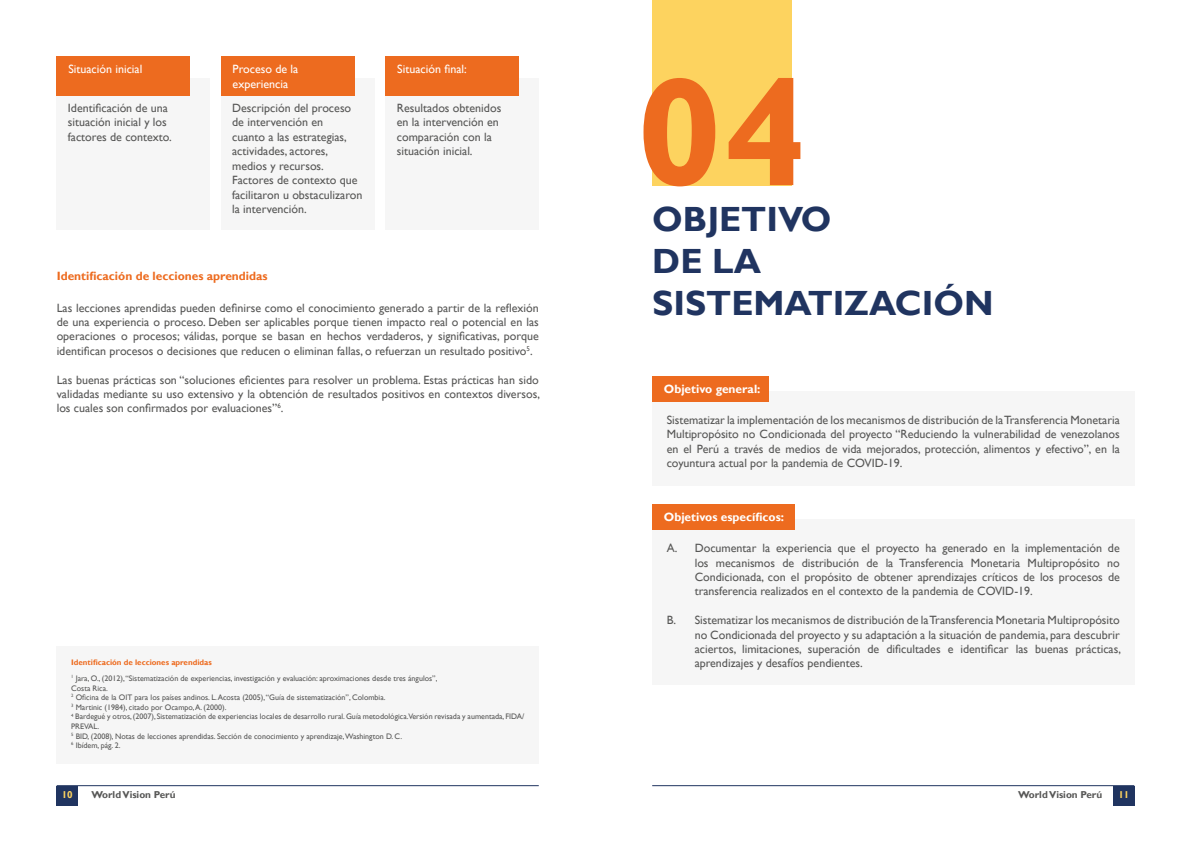
<style>
.page{position:relative;width:1191px;height:842px;background:#fff}
.page>*{position:absolute;margin:0;border:0;box-sizing:border-box;transform-origin:0 0}
.t1{font:700 155px "Gill Sans";color:#ed6b1f}
.t2{font:700 35px/42px "Gill Sans";color:#203460}
.t3{font:12px/14.4px "Gill Sans";color:#575756;text-align:justify}
.t4{font:12px/14.4px "Gill Sans";color:#fff}
.t5{font:700 12px "Gill Sans";color:#fff}
.t6{font:700 12px "Gill Sans";color:#ed6b1f}
.t7{font:700 10px "Gill Sans";color:#575756}
.t8{font:700 10px "Gill Sans";color:#fdd35f}
.t9{font:8px/9.6px "Gill Sans";color:#575756}
.t10{font:700 8px "Gill Sans";color:#ed6b1f}
</style>
<div class="page">
<div style="left:57px;top:786px;width:21px;height:19px;background:#203460"></div>
<hr style="left:57px;top:785px;width:482px;height:1px;background:#203460">
<div style="left:1112px;top:786px;width:22px;height:19px;background:#203460"></div>
<hr style="left:652px;top:785px;width:482px;height:1px;background:#203460">
<div style="left:57px;top:78px;width:153px;height:152px;background:#f6f6f6"></div>
<div style="left:221px;top:78px;width:153px;height:152px;background:#f6f6f6"></div>
<div style="left:386px;top:78px;width:153px;height:152px;background:#f6f6f6"></div>
<div style="left:57px;top:57px;width:133px;height:39px;background:#ed6b1f"></div>
<div style="left:221px;top:57px;width:133px;height:39px;background:#ed6b1f"></div>
<div style="left:386px;top:57px;width:133px;height:39px;background:#ed6b1f"></div>
<div style="left:57px;top:646px;width:482px;height:117px;background:#f6f6f6"></div>
<div style="left:652px;top:0;width:140px;height:185px;background:#fdd35f"></div>
<div style="left:652px;top:391px;width:482px;height:94px;background:#f6f6f6"></div>
<div style="left:652px;top:520px;width:482px;height:165px;background:#f6f6f6"></div>
<div style="left:652px;top:376px;width:117px;height:26px;background:#ed6b1f"></div>
<div style="left:652px;top:505px;width:142px;height:25px;background:#ed6b1f"></div>
<p class="t4" style="left:68px;top:62px;width:75px">Situación inicial</p>
<p class="t4" style="left:233px;top:62px;width:67px">Proceso de la experiencia</p>
<p class="t4" style="left:397px;top:62px;width:71px">Situación final:</p>
<p class="t3" style="left:68px;top:101px;width:105px;text-align:left">Identificación de una situación inicial y los factores de contexto.</p>
<p class="t3" style="left:232px;top:101px;width:132px;text-align:left">Descripción del proceso de intervención en<br>cuanto a las estrategias, actividades, actores, medios y recursos.<br>Factores de contexto que facilitaron u obstaculizaron la intervención.</p>
<p class="t3" style="left:397px;top:101px;width:106px;text-align:left">Resultados obtenidos en la intervención en comparación con la situación inicial.</p>
<p class="t6" style="left:57px;top:269px;width:212px">Identificación de lecciones aprendidas</p>
<p class="t3" style="left:57px;top:301px;width:483px">Las lecciones aprendidas pueden definirse como el conocimiento generado a partir de la reflexión de una experiencia o proceso. Deben ser aplicables porque tienen impacto real o potencial en las operaciones o procesos; válidas, porque se basan en hechos verdaderos, y significativas, porque identifican procesos o decisiones que reducen o eliminan fallas, o refuerzan un resultado positivo<sup>5</sup>.</p>
<p class="t3" style="left:57px;top:373px;width:485px">Las buenas prácticas son “soluciones eficientes para resolver un problema. Estas prácticas han sido validadas mediante su uso extensivo y la obtención de resultados positivos en contextos diversos, los cuales son confirmados por evaluaciones”<sup>6</sup>.</p>
<p class="t10" style="left:71px;top:657px;width:142px">Identificación de lecciones aprendidas</p>
<p class="t9" style="left:71px;top:673px;width:454px"><sup>1</sup> Jara, O., (2012),“Sistematización de experiencias, investigación y evaluación: aproximaciones desde tres ángulos”,<br>Costa Rica.<br><sup>2</sup> Oficina de la OIT para los países andinos. L.Acosta (2005),“Guía de sistematización”, Colombia.<br><sup>3</sup> Martinic (1984), citado por Ocampo,A. (2000).<br><sup>4</sup> Bardegué y otros,(2007), Sistematización de experiencias locales de desarrollo rural.Guía metodológica.Versión revisada y aumentada, FIDA/ PREVAL.<br><sup>5</sup> BID, (2008), Notas de lecciones aprendidas. Sección de conocimiento y aprendizaje,Washington D. C.<br><sup>6</sup> Ibídem, pág. 2.</p>
<h1 class="t1" style="left:636px;top:40px;width:173px">04</h1>
<h2 class="t2" style="left:652px;top:199px;width:343px">OBJETIVO<br>DE LA<br>SISTEMATIZACIÓN</h2>
<p class="t5" style="left:664px;top:382px;width:98px">Objetivo general:</p>
<p class="t3" style="left:666px;top:413px;width:455px">Sistematizar la implementación de los mecanismos de distribución de la Transferencia Monetaria Multipropósito no Condicionada del proyecto “Reduciendo la vulnerabilidad de venezolanos en el Perú a través de medios de vida mejorados, protección, alimentos y efectivo”, en la coyuntura actual por la pandemia de COVID-19.</p>
<p class="t5" style="left:664px;top:510px;width:122px">Objetivos específicos:</p>
<p class="t3" style="left:694px;top:541px;width:426px;text-indent:-28px">A. Documentar la experiencia que el proyecto ha generado en la implementación de los mecanismos de distribución de la Transferencia Monetaria Multipropósito no Condicionada, con el propósito de obtener aprendizajes críticos de los procesos de transferencia realizados en el contexto de la pandemia de COVID-19.</p>
<p class="t3" style="left:694px;top:613px;width:428px;text-indent:-28px">B. Sistematizar los mecanismos de distribución de la Transferencia Monetaria Multipropósito no Condicionada del proyecto y su adaptación a la situación de pandemia, para descubrir aciertos, limitaciones, superación de dificultades e identificar las buenas prácticas, aprendizajes y desafíos pendientes.</p>
<p class="t8" style="left:62px;top:789px;width:13px">10</p>
<p class="t7" style="left:91px;top:789px;width:86px">World Vision Perú</p>
<p class="t7" style="left:1018px;top:789px;width:86px">World Vision Perú</p>
<p class="t8" style="left:1118px;top:789px;width:13px">11</p>
</div>
